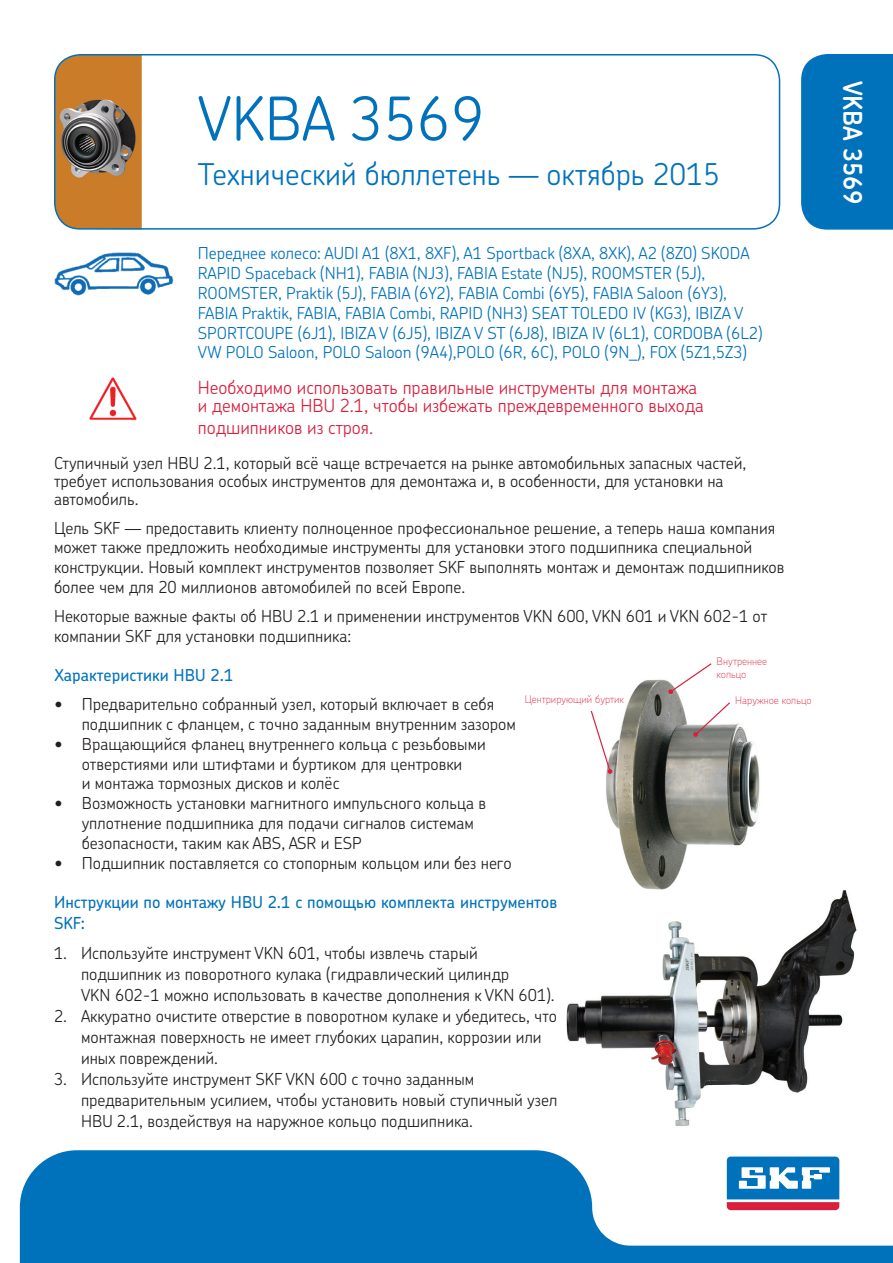
<style>
.page{position:relative;width:893px;height:1263px;background:#fff}
.page>*{position:absolute;margin:0;border:0;box-sizing:border-box;transform-origin:0 0}
.t1{font:300 60px "SKF Chevin OT";color:#0072bc}
.t2{font:300 30px "SKF Chevin OT";color:#0072bc}
.t3{font:600 25.5px "SKF Chevin";color:#fff}
.t4{font:300 18px/18px "SKF Chevin OT";color:#da1f3d}
.t5{font:300 16.5px/19.8px "SKF Chevin OT";color:#231f20}
.t6{font:300 16.5px/19.8px "SKF Chevin OT";color:#0072bc}
.t7{font:500 16.5px/21px "SKF Chevin OT";color:#0072bc}
.t8{font:100 10.5px/12.6px "SKF Chevin OT";color:#da1f3d}
</style>
<div class="page">
<img style="left:55px;top:54px;width:87px;height:175px">
<div style="left:54px;top:54px;width:726px;height:176px;border:2px solid #0072bc;border-radius:26px"></div>
<img style="left:54px;top:253px;width:119px;height:43px">
<img style="left:89px;top:377px;width:48px;height:44px">
<div style="left:801px;top:54px;width:92px;height:176px;background:#0072bc"></div>
<img style="left:566px;top:890px;width:291px;height:236px">
<img style="left:590px;top:679px;width:187px;height:221px">
<svg style="left:590px;top:709px;width:22px;height:65px"></svg>
<svg style="left:693px;top:701px;width:38px;height:36px"></svg>
<svg style="left:668px;top:663px;width:45px;height:31px"></svg>
<svg style="left:20px;top:1150px;width:873px;height:113px;fill:#0072bc"></svg>
<svg style="left:724px;top:1154px;width:118px;height:59px"></svg>
<svg style="left:727px;top:1156px;width:112px;height:54px"></svg>
<h1 class="t1" style="left:198px;top:64px;width:288px">VKBA 3569</h1>
<h2 class="t2" style="left:198px;top:147px;width:524px">Технический бюллетень — октябрь 2015</h2>
<p class="t6" style="left:198px;top:241px;width:566px">Переднее колесо: AUDI A1 (8X1, 8XF), A1 Sportback (8XA, 8XK), A2 (8Z0) SKODA RAPID Spaceback (NH1), FABIA (NJ3), FABIA Estate (NJ5), ROOMSTER (5J), ROOMSTER, Praktik (5J), FABIA (6Y2), FABIA Combi (6Y5), FABIA Saloon (6Y3), FABIA Praktik, FABIA, FABIA Combi, RAPID (NH3) SEAT TOLEDO IV (KG3), IBIZA V SPORTCOUPE (6J1), IBIZA V (6J5), IBIZA V ST (6J8), IBIZA IV (6L1), CORDOBA (6L2)<br>VW POLO Saloon, POLO Saloon (9A4),POLO (6R, 6C), POLO (9N_), FOX (5Z1,5Z3)</p>
<p class="t4" style="left:198px;top:376px;width:508px">Необходимо использовать правильные инструменты для монтажа и демонтажа HBU 2.1, чтобы избежать преждевременного выхода</p>
<p class="t4" style="left:198px;top:416px;width:177px">подшипников из строя.</p>
<p class="t5" style="left:54px;top:452px;width:694px;line-height:18px">Ступичный узел HBU 2.1, который всё чаще встречается на рынке автомобильных запасных частей, требует использования особых инструментов для демонтажа и, в особенности, для установки на автомобиль.</p>
<p class="t5" style="left:54px;top:515px;width:732px">Цель SKF — предоставить клиенту полноценное профессиональное решение, а теперь наша компания может также предложить необходимые инструменты для установки этого подшипника специальной конструкции. Новый комплект инструментов позволяет SKF выполнять монтаж и демонтаж подшипников более чем для 20 миллионов автомобилей по всей Европе.</p>
<p class="t5" style="left:54px;top:604px;width:715px">Некоторые важные факты об HBU 2.1 и применении инструментов VKN 600, VKN 601 и VKN 602-1 от компании SKF для установки подшипника:</p>
<p class="t7" style="left:55px;top:663px;width:180px">Характеристики HBU 2.1</p>
<p class="t5" style="left:82px;top:692px;width:436px;text-indent:-27px">• Предварительно собранный узел, который включает в себя подшипник с фланцем, с точно заданным внутренним зазором</p>
<p class="t5" style="left:82px;top:732px;width:406px;text-indent:-27px">• Вращающийся фланец внутреннего кольца с резьбовыми отверстиями или штифтами и буртиком для центровки<br>и монтажа тормозных дисков и колёс</p>
<p class="t5" style="left:82px;top:791px;width:406px;text-indent:-27px">• Возможность установки магнитного импульсного кольца в уплотнение подшипника для подачи сигналов системам безопасности, таким как ABS, ASR и ESP</p>
<p class="t5" style="left:55px;top:850px;width:459px">• Подшипник поставляется со стопорным кольцом или без него</p>
<p class="t8" style="left:717px;top:654px;width:52px">Внутреннее кольцо</p>
<p class="t8" style="left:525px;top:691px;width:101px">Центрирующий буртик</p>
<p class="t8" style="left:735px;top:692px;width:78px">Наружное кольцо</p>
<p class="t7" style="left:54px;top:889px;width:505px">Инструкции по монтажу HBU 2.1 с помощью комплекта инструментов<br>SKF:</p>
<p class="t5" style="left:81px;top:940px;width:475px;line-height:21px;text-indent:-27px">1. Используйте инструмент VKN 601, чтобы извлечь старый подшипник из поворотного кулака (гидравлический цилиндр<br>VKN 602-1 можно использовать в качестве дополнения к VKN 601).</p>
<p class="t5" style="left:81px;top:1003px;width:478px;line-height:21px;text-indent:-27px">2. Аккуратно очистите отверстие в поворотном кулаке и убедитесь, что монтажная поверхность не имеет глубоких царапин, коррозии или иных повреждений.</p>
<p class="t5" style="left:81px;top:1066px;width:478px;line-height:21px;text-indent:-27px">3. Используйте инструмент SKF VKN 600 с точно заданным предварительным усилием, чтобы установить новый ступичный узел<br>HBU 2.1, воздействуя на наружное кольцо подшипника.</p>
<h3 class="t3" style="left:869px;top:81px;width:126px;rotate:90deg">VKBA 3569</h3>
</div>
